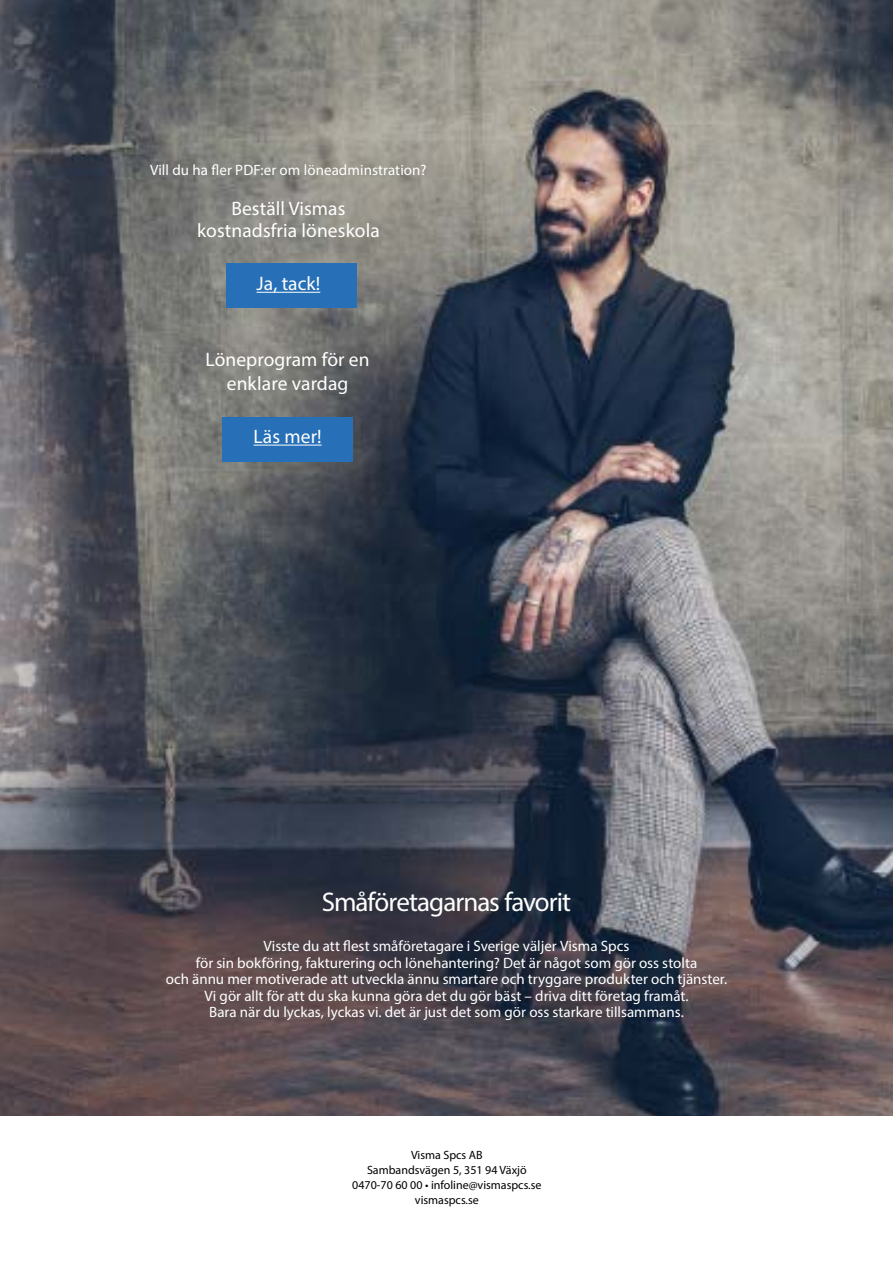
<style>
.page{position:relative;width:893px;height:1263px;background:#fff}
.page>*{position:absolute;margin:0;border:0;box-sizing:border-box;transform-origin:0 0}
.t1{font:27px "Myriad Pro";letter-spacing:-.035em;color:#fff}
.t2{font:19.5px/24.5px "Myriad Pro";letter-spacing:.005em;color:#fff;text-align:center}
.t3{font:15px/16.5px "Myriad Pro";color:#fff;text-align:center}
.t4{font:12px/15px "Myriad Pro";color:#000;text-align:center}
</style>
<div class="page">
<img style="left:0;top:0;width:893px;height:1115px">
<div style="left:222px;top:417px;width:131px;height:44px;background:#2770b7"></div>
<hr style="left:254px;top:445px;width:68px;height:1px;background:#fff">
<div style="left:226px;top:263px;width:130px;height:45px;background:#2770b7"></div>
<hr style="left:257px;top:292px;width:63px;height:1px;background:#fff">
<p class="t3" style="left:150px;top:162px;width:278px">Vill du ha fler PDF:er om löneadminstration?</p>
<h2 class="t2" style="left:197px;top:197px;width:184px;line-height:22.5px">Beställ Vismas kostnadsfria löneskola</h2>
<h2 class="t2" style="left:257px;top:271px;width:65px">Ja, tack!</h2>
<h2 class="t2" style="left:206px;top:346px;width:165px">Löneprogram för en enklare vardag</h2>
<h2 class="t2" style="left:254px;top:424px;width:70px">Läs mer!</h2>
<h1 class="t1" style="left:322px;top:885px;width:251px">Småföretagarnas favorit</h1>
<p class="t3" style="left:166px;top:938px;width:563px">Visste du att flest småföretagare i Sverige väljer Visma Spcs<br>för sin bokföring, fakturering och lönehantering? Det är något som gör oss stolta<br>och ännu mer motiverade att utveckla ännu smartare och tryggare produkter och tjänster.<br>Vi gör allt för att du ska kunna göra det du gör bäst – driva ditt företag framåt.<br>Bara när du lyckas, lyckas vi. det är just det som gör oss starkare tillsammans.</p>
<p class="t4" style="left:352px;top:1147px;width:191px">Visma Spcs AB<br>Sambandsvägen 5, 351 94 Växjö<br>0470-70 60 00 • infoline@vismaspcs.se vismaspcs.se</p>
</div>
